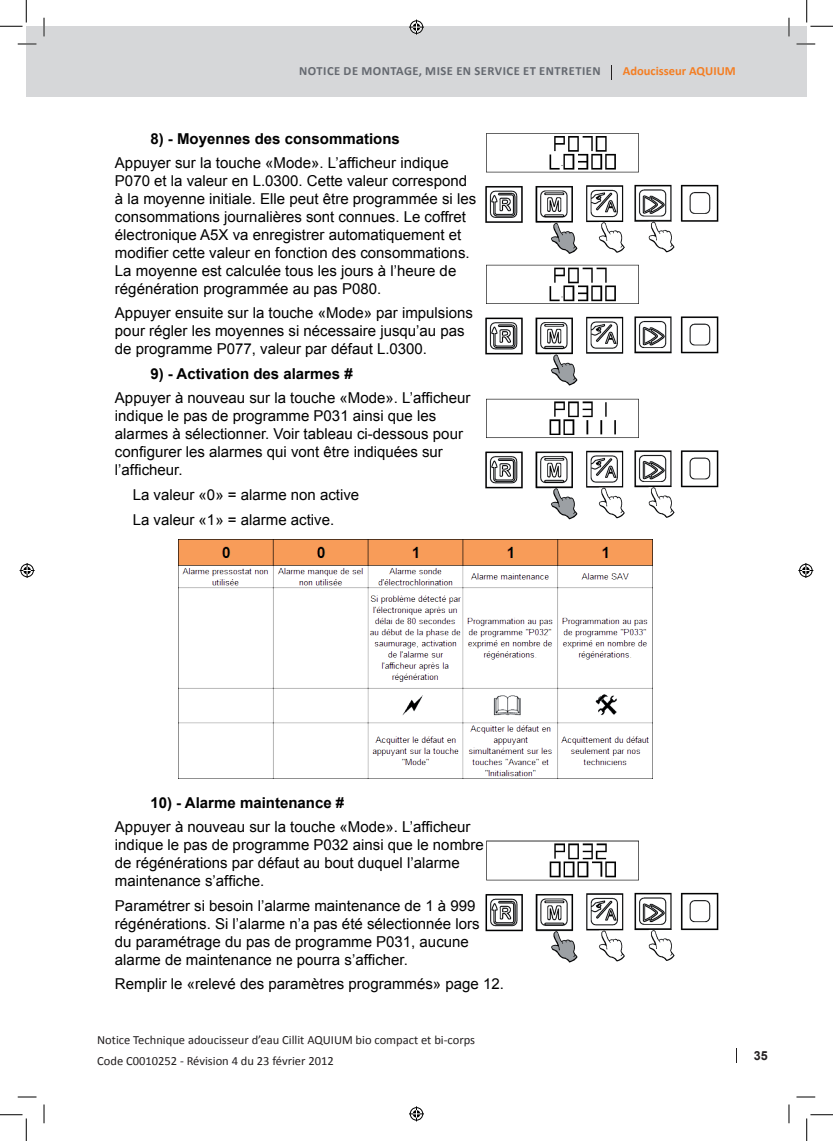
<style>
.page{position:relative;width:833px;height:1141px;background:#fff}
.page>*{position:absolute;margin:0;border:0;box-sizing:border-box;transform-origin:0 0}
.t1{font:15px/18px "Arial";color:#000}
.t2{font:700 15px "Arial";color:#000}
.t3{font:12.5px "Calibri";color:#231f20}
.t4{font:700 12.5px "Calibri";letter-spacing:.04em;color:#656970}
.t5{font:700 12.5px "Calibri";color:#f47e23}
.t6{font:700 12.5px "Arial";color:#231f20}
</style>
<div class="page">
<div style="left:26px;top:26px;width:780px;height:71px;background:#d6d7d9"></div>
<img style="left:485px;top:133px;width:232px;height:386px">
<img style="left:178px;top:539px;width:473px;height:239px">
<img style="left:485px;top:840px;width:232px;height:123px">
<svg style="left:18px;top:43px;width:18px;height:2px"></svg>
<svg style="left:796px;top:43px;width:18px;height:2px"></svg>
<svg style="left:18px;top:1096px;width:18px;height:1px"></svg>
<svg style="left:796px;top:1096px;width:18px;height:1px"></svg>
<svg style="left:43px;top:18px;width:2px;height:18px"></svg>
<svg style="left:43px;top:1104px;width:2px;height:19px"></svg>
<svg style="left:788px;top:18px;width:1px;height:18px"></svg>
<svg style="left:788px;top:1104px;width:1px;height:19px"></svg>
<svg style="left:0;top:0;width:27px;height:27px"></svg>
<svg style="left:0;top:1114px;width:27px;height:26px"></svg>
<svg style="left:806px;top:0;width:26px;height:27px"></svg>
<svg style="left:806px;top:1114px;width:26px;height:26px"></svg>
<svg style="left:409px;top:20px;width:15px;height:15px"></svg>
<svg style="left:409px;top:1106px;width:15px;height:15px"></svg>
<svg style="left:20px;top:563px;width:15px;height:15px"></svg>
<svg style="left:798px;top:563px;width:14px;height:15px"></svg>
<p class="t4" style="left:299px;top:62px;width:301px">NOTICE DE MONTAGE, MISE EN SERVICE ET ENTRETIEN</p>
<p class="t5" style="left:622px;top:62px;width:114px">ADOUCISSEUR AQUIUM</p>
<p class="t2" style="left:150px;top:128px;width:251px">8) - Moyennes des consommations</p>
<p class="t1" style="left:115px;top:154px;width:362px">Appuyer sur la touche «Mode». L’afficheur indique P070 et la valeur en L.0300. Cette valeur correspond à la moyenne initiale. Elle peut être programmée si les consommations journalières sont connues. Le coffret électronique A5X va enregistrer automatiquement et modifier cette valeur en fonction des consommations.<br>La moyenne est calculée tous les jours à l’heure de régénération programmée au pas P080.</p>
<p class="t1" style="left:115px;top:304px;width:359px">Appuyer ensuite sur la touche «Mode» par impulsions pour régler les moyennes si nécessaire jusqu’au pas de programme P077, valeur par défaut L.0300.</p>
<p class="t2" style="left:150px;top:363px;width:204px">9) - Activation des alarmes #</p>
<p class="t1" style="left:115px;top:389px;width:357px">Appuyer à nouveau sur la touche «Mode». L’afficheur indique le pas de programme P031 ainsi que les alarmes à sélectionner. Voir tableau ci-dessous pour configurer les alarmes qui vont être indiquées sur l’afficheur.</p>
<p class="t1" style="left:133px;top:482px;width:228px;line-height:25.1px">La valeur «0» = alarme non active<br>La valeur «1» = alarme active.</p>
<p class="t2" style="left:150px;top:792px;width:195px">10) - Alarme maintenance #</p>
<p class="t1" style="left:115px;top:818px;width:370px">Appuyer à nouveau sur la touche «Mode». L’afficheur indique le pas de programme P032 ainsi que le nombre de régénérations par défaut au bout duquel l’alarme maintenance s’affiche.</p>
<p class="t1" style="left:115px;top:896px;width:366px">Paramétrer si besoin l’alarme maintenance de 1 à 999 régénérations. Si l’alarme n’a pas été sélectionnée lors du paramétrage du pas de programme P031, aucune alarme de maintenance ne pourra s’afficher.</p>
<p class="t1" style="left:115px;top:975px;width:390px">Remplir le «relevé des paramètres programmés» page 12.</p>
<p class="t3" style="left:97px;top:1031px;width:226px">Notice Technique adoucisseur d’eau Cillit AQUIUM</p>
<p class="t3" style="left:355px;top:1031px;width:121px">bio compact et bi-corps</p>
<p class="t3" style="left:97px;top:1053px;width:238px">Code C0010252 - Révision 4 du 23 février 2012</p>
<p class="t6" style="left:753px;top:1047px;width:15px">35</p>
</div>
